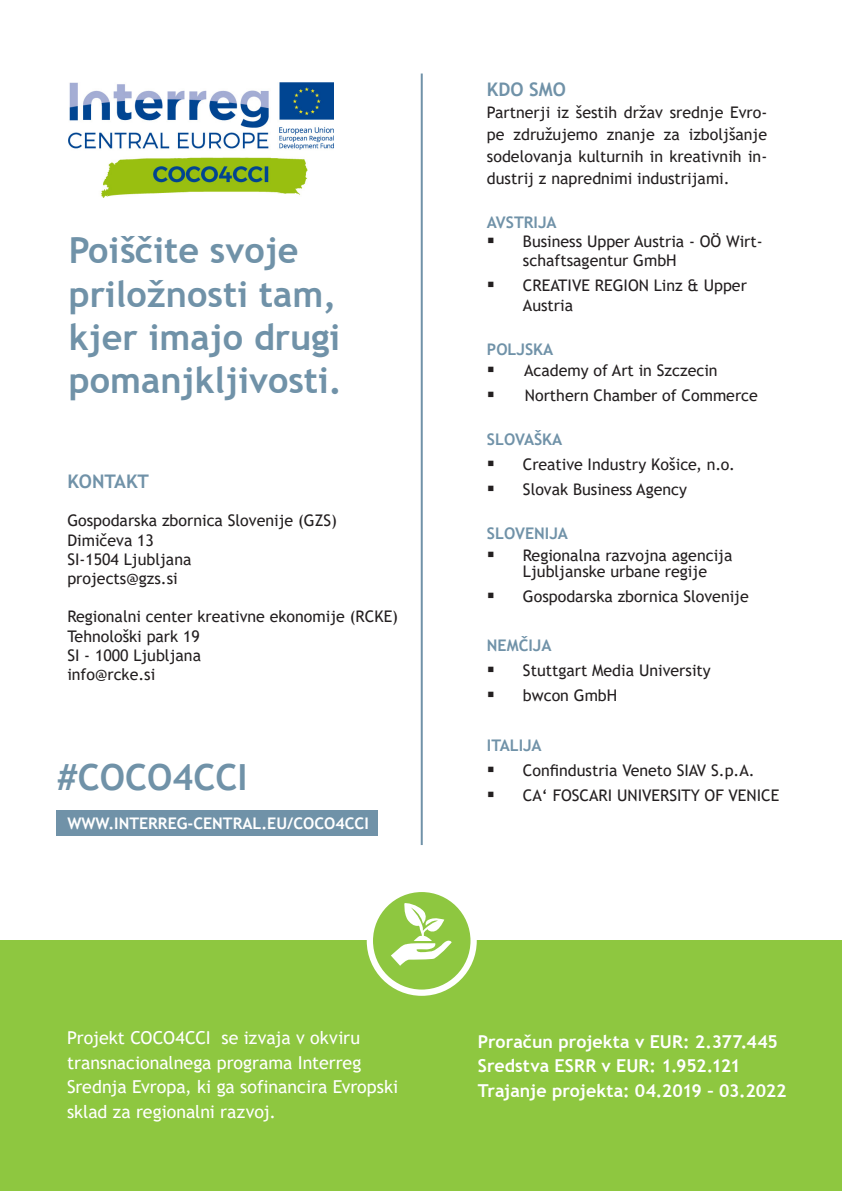
<style>
.page{position:relative;width:842px;height:1191px;background:#fff}
.page>*{position:absolute;margin:0;border:0;box-sizing:border-box;transform-origin:0 0}
.t1{font:700 36px "Trebuchet MS";color:#7092a8}
.t2{font:700 18.8px "Trebuchet MS";color:#7092a8}
.Headline{font:17.8px/24.4px "Trebuchet MS";letter-spacing:-.005em;color:#fff}
.Headline-2{font:700 17.8px/24.4px "Trebuchet MS";color:#fff}
.t3{font:16px/19.2px "Trebuchet MS";color:#231f20}
.bulletpoints1{font:700 16px "Trebuchet MS";color:#7092a8}
.t4{font:700 16px "Trebuchet MS";color:#fff}
</style>
<div class="page">
<div style="left:0;top:940px;width:842px;height:251px;background:#8ec740"></div>
<svg style="left:370px;top:889px;width:104px;height:103px"></svg>
<div style="left:367px;top:885px;width:110px;height:110px;border:6px solid #fff;border-radius:50%"></div>
<svg style="left:391px;top:902px;width:61px;height:63px"></svg>
<hr style="left:421px;top:73px;width:2px;height:772px;background:#7092a8">
<div style="left:57px;top:810px;width:321px;height:26px;background:#7092a8"></div>
<img style="left:69px;top:83px;width:265px;height:114px">
<p class="t1" style="left:69px;top:228px;width:231px">Poiščite svoje</p>
<p class="t1" style="left:69px;top:271px;width:269px">priložnosti tam,</p>
<p class="t1" style="left:69px;top:314px;width:273px">kjer imajo drugi</p>
<p class="t1" style="left:69px;top:358px;width:275px">pomanjkljivosti.</p>
<p class="t2" style="left:67px;top:469px;width:83px">KONTAKT</p>
<p class="t3" style="left:67px;top:511px;width:271px">Gospodarska zbornica Slovenije (GZS)<br>Dimičeva 13</p>
<p class="t3" style="left:67px;top:549px;width:126px">SI-1504 Ljubljana</p>
<p class="t3" style="left:67px;top:568px;width:112px">projects@gzs.si</p>
<p class="t3" style="left:67px;top:607px;width:332px">Regionalni center kreativne ekonomije (RCKE)</p>
<p class="t3" style="left:67px;top:626px;width:134px">Tehnološki park 19</p>
<p class="t3" style="left:67px;top:645px;width:135px">SI - 1000 Ljubljana</p>
<p class="t3" style="left:67px;top:664px;width:89px">info@rcke.si</p>
<p class="t1" style="left:57px;top:755px;width:192px">#COCO4CCI</p>
<p class="t4" style="left:67px;top:813px;width:303px">WWW.INTERREG-CENTRAL.EU/COCO4CCI</p>
<p class="Headline" style="left:67px;top:1025px;width:333px">Projekt COCO4CCI se izvaja v okviru transnacionalnega programa Interreg Srednja Evropa, ki ga sofinancira Evropski sklad za regionalni razvoj.</p>
<p class="t2" style="left:487px;top:78px;width:80px">KDO SMO</p>
<p class="t3" style="left:487px;top:102px;width:282px;line-height:22px;text-align:justify">Partnerji iz šestih držav srednje Evro&shy;pe združujemo znanje za izboljšanje sodelovanja kulturnih in kreativnih in&shy;dustrij z naprednimi industrijami.</p>
<p class="bulletpoints1" style="left:487px;top:212px;width:71px">AVSTRIJA</p>
<p class="t3" style="left:523px;top:232px;width:241px">Business Upper Austria - OÖ Wirt&shy;schaftsagentur GmbH</p>
<p class="t3" style="left:523px;top:276px;width:225px">CREATIVE REGION Linz &amp; Upper<br>Austria</p>
<p class="bulletpoints1" style="left:487px;top:339px;width:68px">POLJSKA</p>
<p class="t3" style="left:524px;top:361px;width:195px">Academy of Art in Szczecin</p>
<p class="t3" style="left:525px;top:386px;width:234px">Northern Chamber of Commerce</p>
<p class="bulletpoints1" style="left:487px;top:429px;width:77px">SLOVAŠKA</p>
<p class="t3" style="left:523px;top:455px;width:213px">Creative Industry Košice, n.o.</p>
<p class="t3" style="left:523px;top:479px;width:166px">Slovak Business Agency</p>
<p class="bulletpoints1" style="left:487px;top:523px;width:83px">SLOVENIJA</p>
<p class="t3" style="left:523px;top:547px;width:211px;line-height:16px">Regionalna razvojna agencija<br>Ljubljanske urbane regije</p>
<p class="t3" style="left:523px;top:586px;width:227px">Gospodarska zbornica Slovenije</p>
<p class="bulletpoints1" style="left:487px;top:636px;width:66px">NEMČIJA</p>
<p class="t3" style="left:523px;top:661px;width:189px">Stuttgart Media University</p>
<p class="t3" style="left:523px;top:686px;width:96px">bwcon GmbH</p>
<p class="bulletpoints1" style="left:487px;top:735px;width:56px">ITALIJA</p>
<p class="t3" style="left:523px;top:760px;width:233px">Confindustria Veneto SIAV S.p.A.</p>
<p class="t3" style="left:523px;top:785px;width:258px">CA‘ FOSCARI UNIVERSITY OF VENICE</p>
<p class="Headline-2" style="left:478px;top:1029px;width:302px">Proračun projekta v EUR: 2.377.445<br>Sredstva ESRR v EUR: 1.952.121</p>
<p class="Headline-2" style="left:478px;top:1078px;width:310px">Trajanje projekta: 04.2019 – 03.2022</p>
</div>
